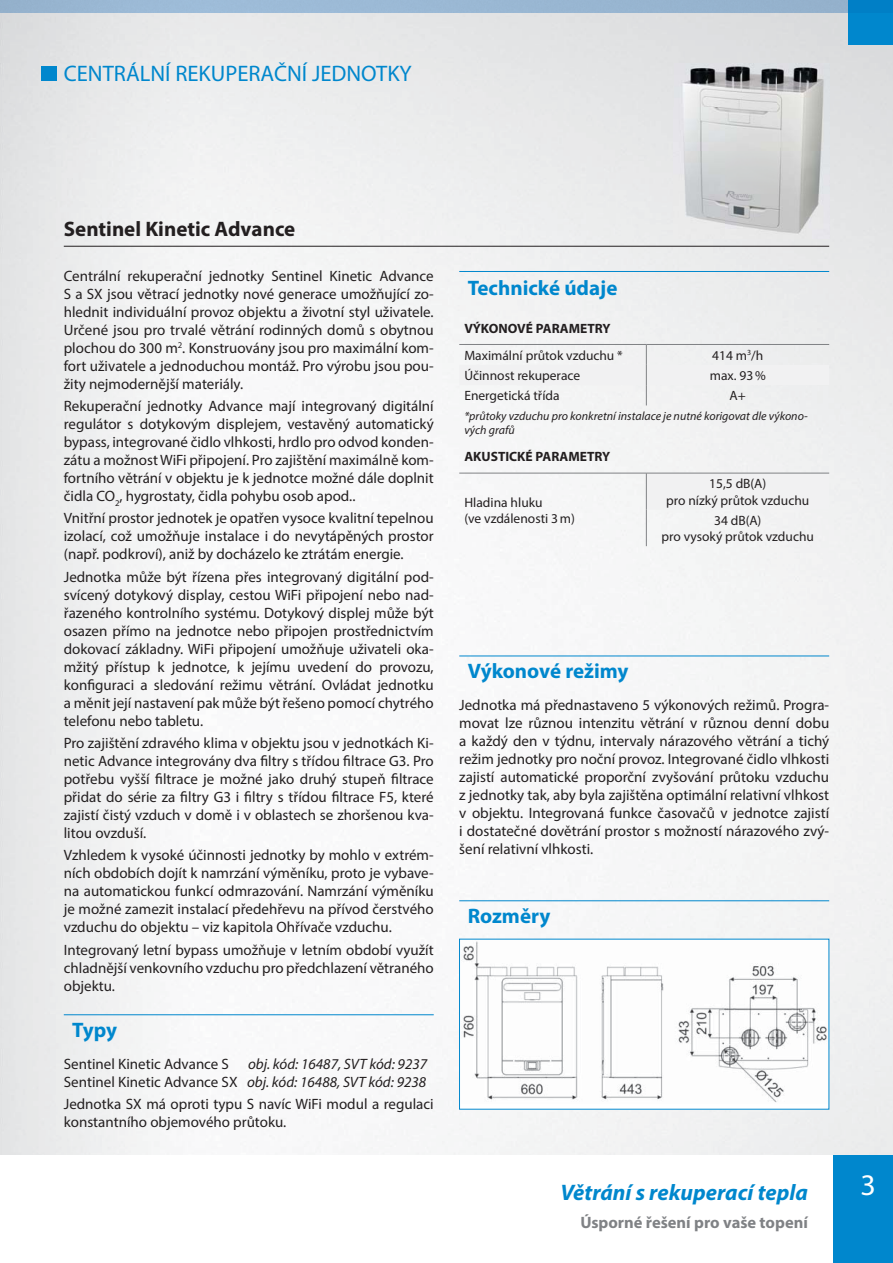
<style>
.page{position:relative;width:893px;height:1263px;background:#fff}
.page>*{position:absolute;margin:0;border:0;box-sizing:border-box;transform-origin:0 0}
.t1{font:30px "Myriad Pro";color:#fff}
.t2{font:22.5px "Myriad Pro";color:#0087cd}
.t3{font:italic 700 22.5px "Myriad Pro";color:#0087cd}
.t4{font:700 21px "Myriad Pro";color:#0087cd}
.t5{font:700 21px "Myriad Pro";color:#231f20}
.t6{font:700 16.5px "Myriad Pro";color:#808285}
.t7{font:15px/18px "Myriad Pro";color:#231f20;text-align:justify}
.t8{font:italic 15px/18px "Myriad Pro";color:#231f20;text-align:right}
.t9{font:13.5px/16.2px "Myriad Pro";color:#231f20;text-align:center}
.t10{font:700 13.5px "Myriad Pro";color:#231f20}
.t11{font:italic 12px/14.4px "Myriad Pro";color:#231f20}
.s1{font-style:normal}
</style>
<div class="page">
<img style="left:0;top:13px;width:893px;height:1142px">
<div style="left:833px;top:1155px;width:60px;height:108px;background:#0087cd"></div>
<div style="left:848px;top:0;width:45px;height:45px;background:#0087cd"></div>
<div style="left:848px;top:0;width:45px;height:13px;background:#007fc6"></div>
<img style="left:461px;top:941px;width:366px;height:163px">
<div style="left:41px;top:66px;width:16px;height:15px;background:#0087cd"></div>
<hr style="left:64px;top:246px;width:765px;height:1px;background:#231f20">
<hr style="left:459px;top:271px;width:370px;height:1px;background:#0087cd">
<hr style="left:459px;top:900px;width:370px;height:1px;background:#0087cd">
<hr style="left:459px;top:656px;width:370px;height:1px;background:#0087cd">
<hr style="left:64px;top:1014px;width:370px;height:1px;background:#0087cd">
<img style="left:674px;top:64px;width:155px;height:175px">
<div style="left:459px;top:365px;width:370px;height:145px;background:#f2f2f3"></div>
<svg style="left:646px;top:345px;width:1px;height:60px"></svg>
<hr style="left:646px;top:473px;width:1px;height:37px;background:#808285">
<hr style="left:646px;top:510px;width:1px;height:36px;background:#808285">
<hr style="left:459px;top:344px;width:187px;height:1px;background:#808285">
<hr style="left:459px;top:473px;width:187px;height:1px;background:#808285">
<hr style="left:646px;top:344px;width:183px;height:1px;background:#808285">
<hr style="left:646px;top:473px;width:183px;height:1px;background:#808285">
<h2 class="t2" style="left:64px;top:65px;width:349px">CENTRÁLNÍ REKUPERAČNÍ JEDNOTKY</h2>
<h3 class="t5" style="left:64px;top:221px;width:233px">Sentinel Kinetic Advance</h3>
<p class="t7" style="left:64px;top:268px;width:371px">Centrální rekuperační jednotky Sentinel Kinetic Advance S a SX jsou větrací jednotky nové generace umožňující zo&shy;hlednit individuální provoz objektu a životní styl uživatele.<br>Určené jsou pro trvalé větrání rodinných domů s obytnou plochou do 300 m<sup>2</sup>. Konstruovány jsou pro maximální kom&shy;fort uživatele a jednoduchou montáž. Pro výrobu jsou pou&shy;žity nejmodernější materiály.</p>
<p class="t7" style="left:64px;top:399px;width:371px">Rekuperační jednotky Advance mají integrovaný digitální regulátor s dotykovým displejem, vestavěný automatický bypass, integrované čidlo vlhkosti, hrdlo pro odvod konden&shy;zátu a možnost WiFi připojení. Pro zajištění maximálně kom&shy;fortního větrání v objektu je k jednotce možné dále doplnit čidla CO<sub>2</sub>, hygrostaty, čidla pohybu osob apod..</p>
<p class="t7" style="left:64px;top:511px;width:371px">Vnitřní prostor jednotek je opatřen vysoce kvalitní tepelnou izolací, což umožňuje instalace i do nevytápěných prostor (např. podkroví), aniž by docházelo ke ztrátám energie.</p>
<p class="t7" style="left:64px;top:569px;width:371px">Jednotka může být řízena přes integrovaný digitální pod&shy;svícený dotykový display, cestou WiFi připojení nebo nad&shy;řazeného kontrolního systému. Dotykový displej může být osazen přímo na jednotce nebo připojen prostřednictvím dokovací základny. WiFi připojení umožňuje uživateli oka&shy;mžitý přístup k jednotce, k jejímu uvedení do provozu, konfiguraci a sledování režimu větrání. Ovládat jednotku a měnit její nastavení pak může být řešeno pomocí chytrého telefonu nebo tabletu.</p>
<p class="t7" style="left:64px;top:735px;width:371px">Pro zajištění zdravého klima v objektu jsou v jednotkách Ki&shy;netic Advance integrovány dva filtry s třídou filtrace G3. Pro potřebu vyšší filtrace je možné jako druhý stupeň filtrace přidat do série za filtry G3 i filtry s třídou filtrace F5, které zajistí čistý vzduch v domě i v oblastech se zhoršenou kva&shy;litou ovzduší.</p>
<p class="t7" style="left:64px;top:848px;width:371px">Vzhledem k vysoké účinnosti jednotky by mohlo v extrém&shy;ních obdobích dojít k namrzání výměníku, proto je vybave&shy;na automatickou funkcí odmrazování. Namrzání výměníku je možné zamezit instalací předehřevu na přívod čerstvého vzduchu do objektu – viz kapitola Ohřívače vzduchu.</p>
<p class="t7" style="left:64px;top:942px;width:371px">Integrovaný letní bypass umožňuje v letním období využít chladnější venkovního vzduchu pro předchlazení větraného objektu.</p>
<h3 class="t4" style="left:72px;top:1022px;width:46px">Typy</h3>
<p class="t8" style="left:64px;top:1057px;width:365px">obj. kód: 16487, SVT kód: 9237<br><span class="s1">Sentinel Kinetic Advance SX</span> obj. kód: 16488, SVT kód: 9238</p>
<p class="t7" style="left:64px;top:1097px;width:371px">Jednotka SX má oproti typu S navíc WiFi modul a regulaci konstantního objemového průtoku.</p>
<p class="t7" style="left:64px;top:1057px;width:167px">Sentinel Kinetic Advance S</p>
<h3 class="t4" style="left:468px;top:280px;width:151px">Technické údaje</h3>
<p class="t10" style="left:464px;top:323px;width:148px">VÝKONOVÉ PARAMETRY</p>
<p class="t9" style="left:464px;top:348px;width:160px">Maximální průtok vzduchu *</p>
<p class="t9" style="left:712px;top:348px;width:53px">414 m<sup>3</sup>/h</p>
<p class="t9" style="left:464px;top:369px;width:117px">Účinnost rekuperace</p>
<p class="t9" style="left:710px;top:369px;width:57px">max. 93 %</p>
<p class="t9" style="left:464px;top:389px;width:97px">Energetická třída</p>
<p class="t9" style="left:730px;top:389px;width:18px">A+</p>
<p class="t11" style="left:464px;top:410px;width:345px">*průtoky vzduchu pro konkretní instalace je nutné korigovat dle výkono&shy;vých grafů</p>
<p class="t10" style="left:464px;top:451px;width:147px">AKUSTICKÉ PARAMETRY</p>
<p class="t9" style="left:464px;top:495px;width:112px;text-align:left">Hladina hluku<br>(ve vzdálenosti 3 m)</p>
<p class="t9" style="left:666px;top:477px;width:145px">15,5 dB(A)<br>pro nízký průtok vzduchu</p>
<p class="t9" style="left:662px;top:514px;width:154px">34 dB(A)<br>pro vysoký průtok vzduchu</p>
<h3 class="t4" style="left:468px;top:663px;width:162px">Výkonové režimy</h3>
<p class="t7" style="left:459px;top:698px;width:371px">Jednotka má přednastaveno 5 výkonových režimů. Progra&shy;movat lze různou intenzitu větrání v různou denní dobu a každý den v týdnu, intervaly nárazového větrání a tichý režim jednotky pro noční provoz. Integrované čidlo vlhkosti zajistí automatické proporční zvyšování průtoku vzduchu z jednotky tak, aby byla zajištěna optimální relativní vlhkost v objektu. Integrovaná funkce časovačů v jednotce zajistí i dostatečné dovětrání prostor s možností nárazového zvý&shy;šení relativní vlhkosti.</p>
<h3 class="t4" style="left:468px;top:908px;width:84px">Rozměry</h3>
<h2 class="t3" style="left:560px;top:1183px;width:249px">Větrání s rekuperací tepla</h2>
<h1 class="t1" style="left:861px;top:1173px;width:17px">3</h1>
<p class="t6" style="left:580px;top:1216px;width:229px">Úsporné řešení pro vaše topení</p>
</div>
